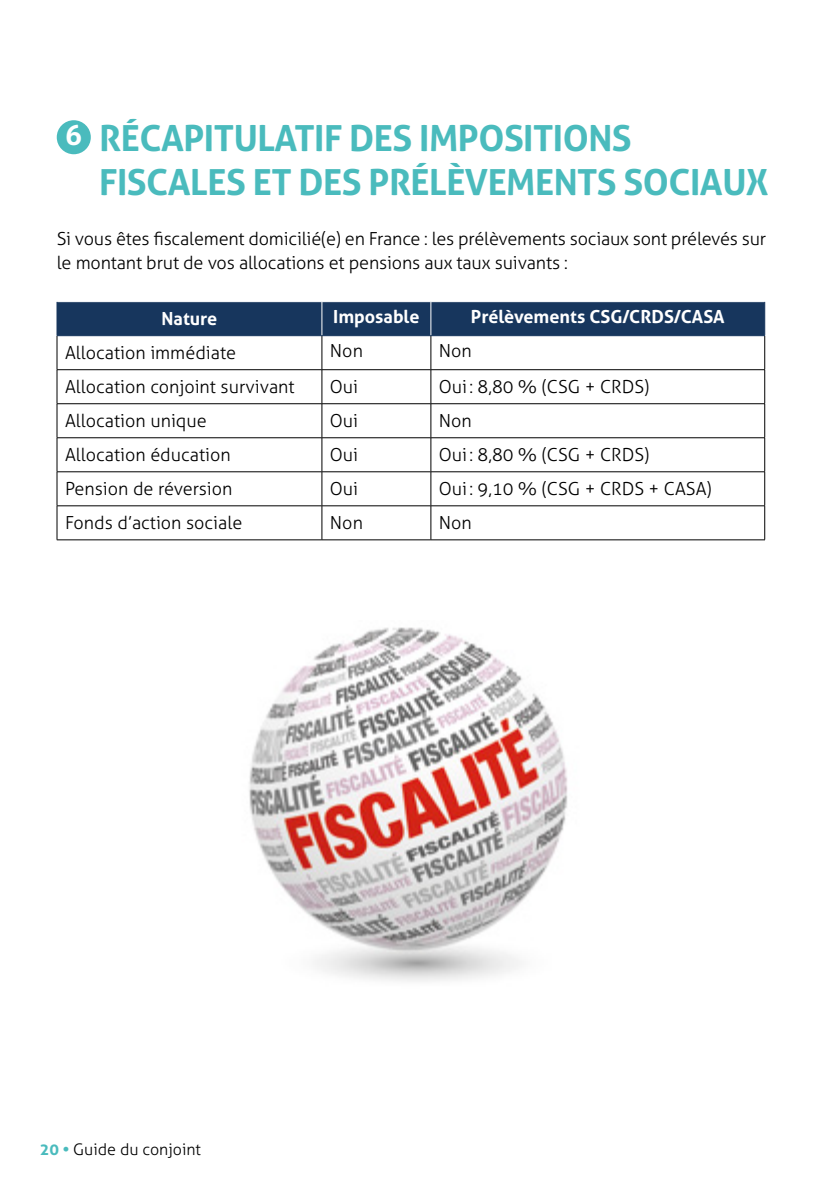
<style>
.page{position:relative;width:823px;height:1191px;background:#fff}
.page>*{position:absolute;margin:0;border:0;box-sizing:border-box;transform-origin:0 0}
.TITRE_-_2019{font:700 36px/44px "Aller";letter-spacing:-.015em;color:#4abbbd}
.t1{font:700 28px "Aller";color:#fff}
.Texte_courant_-_2019{font:300 18px/24px "Aller";color:#000}
.Texte_courant_-_2019-2{font:700 18px "Aller";color:#fff}
.t2{font:300 16px "Aller";color:#000}
.s1{font-weight:700;color:#4abbbd}
</style>
<div class="page">
<img style="left:249px;top:627px;width:319px;height:355px">
<div style="left:57px;top:120px;width:34px;height:34px;background:#4abbbd;border-radius:50%"></div>
<div style="left:58px;top:302px;width:706px;height:33px;background:#17365d"></div>
<hr style="left:57px;top:336px;width:1px;height:33px;background:#000">
<hr style="left:321px;top:336px;width:1px;height:33px;background:#000">
<hr style="left:430px;top:336px;width:1px;height:33px;background:#000">
<hr style="left:764px;top:336px;width:1px;height:33px;background:#000">
<hr style="left:57px;top:369px;width:265px;height:1px;background:#000">
<hr style="left:57px;top:370px;width:1px;height:33px;background:#000">
<hr style="left:322px;top:369px;width:108px;height:1px;background:#000">
<hr style="left:321px;top:370px;width:1px;height:33px;background:#000">
<hr style="left:430px;top:369px;width:334px;height:1px;background:#000">
<hr style="left:430px;top:370px;width:1px;height:33px;background:#000">
<hr style="left:764px;top:370px;width:1px;height:33px;background:#000">
<hr style="left:57px;top:403px;width:265px;height:1px;background:#000">
<hr style="left:57px;top:404px;width:1px;height:33px;background:#000">
<hr style="left:322px;top:403px;width:108px;height:1px;background:#000">
<hr style="left:321px;top:404px;width:1px;height:33px;background:#000">
<hr style="left:430px;top:403px;width:334px;height:1px;background:#000">
<hr style="left:430px;top:404px;width:1px;height:33px;background:#000">
<hr style="left:764px;top:404px;width:1px;height:33px;background:#000">
<hr style="left:57px;top:437px;width:265px;height:1px;background:#000">
<hr style="left:57px;top:438px;width:1px;height:33px;background:#000">
<hr style="left:322px;top:437px;width:108px;height:1px;background:#000">
<hr style="left:321px;top:438px;width:1px;height:33px;background:#000">
<hr style="left:430px;top:437px;width:334px;height:1px;background:#000">
<hr style="left:430px;top:438px;width:1px;height:33px;background:#000">
<hr style="left:764px;top:438px;width:1px;height:33px;background:#000">
<hr style="left:57px;top:471px;width:265px;height:1px;background:#000">
<hr style="left:57px;top:472px;width:1px;height:33px;background:#000">
<hr style="left:322px;top:471px;width:108px;height:1px;background:#000">
<hr style="left:321px;top:472px;width:1px;height:33px;background:#000">
<hr style="left:430px;top:471px;width:334px;height:1px;background:#000">
<hr style="left:430px;top:472px;width:1px;height:33px;background:#000">
<hr style="left:764px;top:472px;width:1px;height:33px;background:#000">
<hr style="left:57px;top:505px;width:265px;height:1px;background:#000">
<hr style="left:57px;top:506px;width:1px;height:33px;background:#000">
<hr style="left:322px;top:505px;width:108px;height:1px;background:#000">
<hr style="left:321px;top:506px;width:1px;height:33px;background:#000">
<hr style="left:430px;top:505px;width:334px;height:1px;background:#000">
<hr style="left:430px;top:506px;width:1px;height:33px;background:#000">
<hr style="left:764px;top:506px;width:1px;height:33px;background:#000">
<hr style="left:57px;top:539px;width:265px;height:1px;background:#000">
<hr style="left:322px;top:539px;width:108px;height:1px;background:#000">
<hr style="left:430px;top:539px;width:334px;height:1px;background:#000">
<hr style="left:321px;top:302px;width:1px;height:33px;background:#fff">
<hr style="left:430px;top:302px;width:1px;height:33px;background:#fff">
<hr style="left:57px;top:302px;width:1px;height:33px;background:#17365d">
<hr style="left:57px;top:335px;width:265px;height:1px;background:#17365d">
<hr style="left:322px;top:335px;width:108px;height:1px;background:#17365d">
<hr style="left:430px;top:335px;width:334px;height:1px;background:#17365d">
<hr style="left:764px;top:302px;width:1px;height:33px;background:#17365d">
<p class="t1" style="left:65px;top:118px;width:18px">6</p>
<p class="TITRE_-_2019" style="left:99px;top:116px;width:670px">RÉCAPITULATIF DES IMPOSITIONS<br>FISCALES ET DES PRÉLÈVEMENTS SOCIAUX</p>
<p class="Texte_courant_-_2019" style="left:57px;top:227px;width:710px">Si vous êtes fiscalement domicilié(e) en France : les prélèvements sociaux sont prélevés sur le montant brut de vos allocations et pensions aux taux suivants :</p>
<p class="Texte_courant_-_2019-2" style="left:161px;top:308px;width:57px">Nature</p>
<p class="Texte_courant_-_2019-2" style="left:333px;top:305px;width:88px">Imposable</p>
<p class="Texte_courant_-_2019-2" style="left:470px;top:305px;width:255px">Prélèvements CSG/CRDS/CASA</p>
<p class="Texte_courant_-_2019" style="left:65px;top:341px;width:172px">Allocation immédiate</p>
<p class="Texte_courant_-_2019" style="left:330px;top:338px;width:35px">Non</p>
<p class="Texte_courant_-_2019" style="left:438px;top:338px;width:35px">Non</p>
<p class="Texte_courant_-_2019" style="left:65px;top:375px;width:231px">Allocation conjoint survivant</p>
<p class="Texte_courant_-_2019" style="left:330px;top:375px;width:30px">Oui</p>
<p class="Texte_courant_-_2019" style="left:438px;top:375px;width:212px">Oui: 8,80 % (CSG + CRDS)</p>
<p class="Texte_courant_-_2019" style="left:65px;top:409px;width:143px">Allocation unique</p>
<p class="Texte_courant_-_2019" style="left:330px;top:409px;width:30px">Oui</p>
<p class="Texte_courant_-_2019" style="left:438px;top:409px;width:35px">Non</p>
<p class="Texte_courant_-_2019" style="left:65px;top:443px;width:167px">Allocation éducation</p>
<p class="Texte_courant_-_2019" style="left:330px;top:443px;width:30px">Oui</p>
<p class="Texte_courant_-_2019" style="left:438px;top:443px;width:212px">Oui: 8,80 % (CSG + CRDS)</p>
<p class="Texte_courant_-_2019" style="left:65px;top:477px;width:169px">Pension de réversion</p>
<p class="Texte_courant_-_2019" style="left:330px;top:477px;width:30px">Oui</p>
<p class="Texte_courant_-_2019" style="left:438px;top:477px;width:274px">Oui: 9,10 % (CSG + CRDS + CASA)</p>
<p class="Texte_courant_-_2019" style="left:65px;top:511px;width:179px">Fonds d’action sociale</p>
<p class="Texte_courant_-_2019" style="left:330px;top:511px;width:35px">Non</p>
<p class="Texte_courant_-_2019" style="left:438px;top:511px;width:35px">Non</p>
<p class="t2" style="left:40px;top:1139px;width:163px"><span class="s1">20 •</span> Guide du conjoint</p>
</div>
